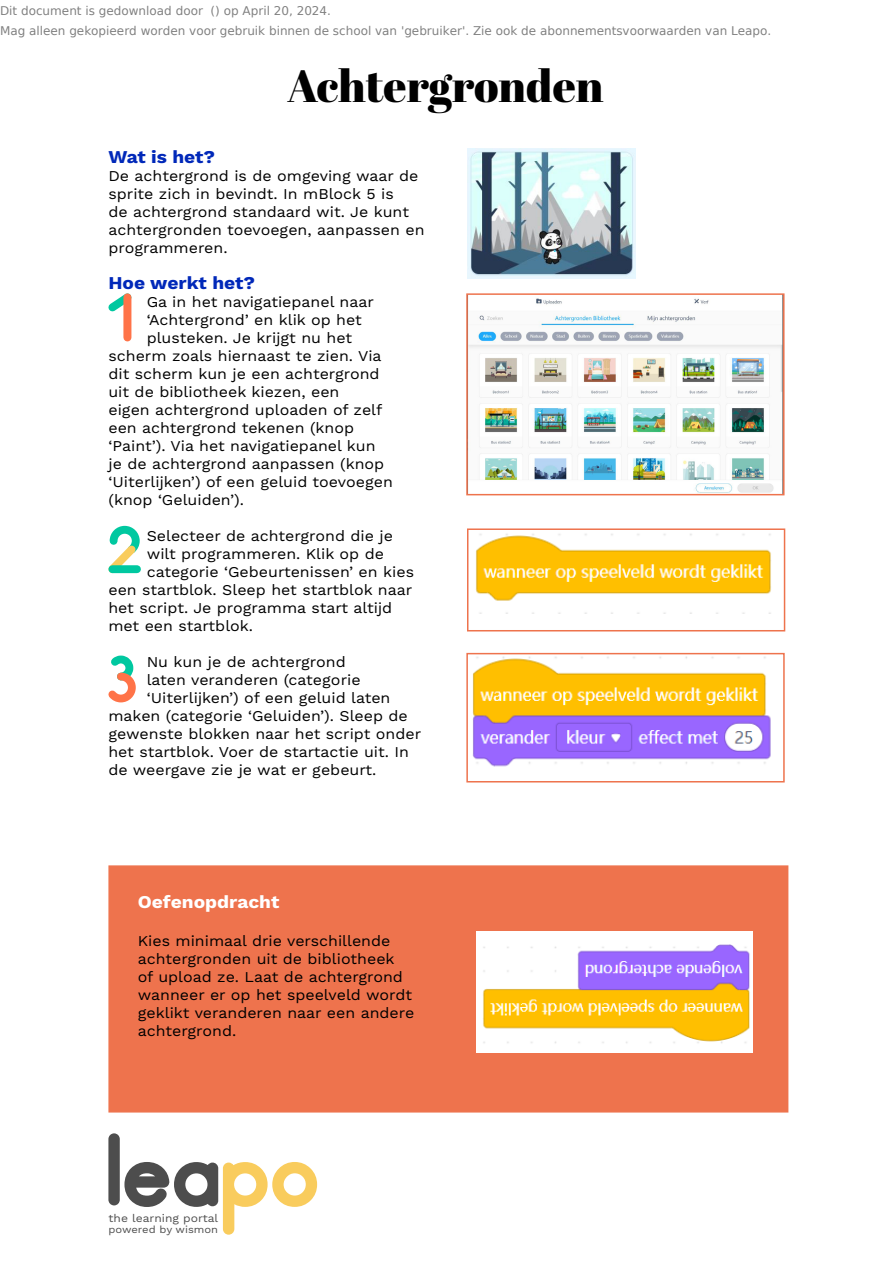
<style>
.page{position:relative;width:893px;height:1263px;background:#fff}
.page>*{position:absolute;margin:0;border:0;box-sizing:border-box;transform-origin:0 0}
.t1{font:45px "Abril Fatface";color:#000}
.t2{font:700 18px "Work Sans";color:#0028b9;scale:1.06 1}
.t3{font:700 18px "Work Sans";color:#fff;scale:1.06 1}
.t4{font:15px/18px "Work Sans";color:#000;scale:1.06 1}
.t5{font:12px/20.4px "DejaVu Sans";color:rgb(0 0 0/.5)}
.t6{font:11.1px "Work Sans";color:#4d4d4d;scale:1.09 1}
.t7{font:10.2px "Work Sans";color:#4d4d4d;scale:1.09 1}
</style>
<div class="page">
<svg style="left:108px;top:293px;width:23px;height:19px"></svg>
<div style="left:123px;top:297px;width:8px;height:40px;background:#ff7348"></div>
<img style="left:469px;top:298px;width:312px;height:194px">
<div style="left:466px;top:293px;width:318px;height:202px;border:2px solid #ee734d"></div>
<svg style="left:108px;top:526px;width:33px;height:47px"></svg>
<div style="left:112px;top:565px;width:25px;height:8px;background:#00c8a0"></div>
<svg style="left:108px;top:655px;width:28px;height:47px"></svg>
<img style="left:467px;top:149px;width:169px;height:129px">
<div style="left:108px;top:865px;width:680px;height:247px;background:#ee734d;border:2px solid #ee734d"></div>
<img style="left:477px;top:931px;width:275px;height:121px">
<img style="left:475px;top:534px;width:296px;height:80px">
<div style="left:467px;top:528px;width:318px;height:103px;border:2px solid #ee734d"></div>
<img style="left:472px;top:656px;width:299px;height:111px">
<div style="left:466px;top:653px;width:319px;height:129px;border:2px solid #ee734d"></div>
<svg style="left:124px;top:1162px;width:193px;height:73px"></svg>
<div style="left:108px;top:1133px;width:12px;height:72px;background:#4d4d4d;border-radius:6px"></div>
<p class="t5" style="left:0;top:0;width:773px">Dit document is gedownload door () op April 20, 2024.<br>Mag alleen gekopieerd worden voor gebruik binnen de school van 'gebruiker'. Zie ook de abonnementsvoorwaarden van Leapo.</p>
<h1 class="t1" style="left:287px;top:54px;width:318px">Achtergronden</h1>
<p class="t2" style="left:108px;top:146px;width:102px">Wat is het?</p>
<p class="t4" style="left:108px;top:167px;width:300px">De achtergrond is de omgeving waar de sprite zich in bevindt. In mBlock 5 is<br>de achtergrond standaard wit. Je kunt achtergronden toevoegen, aanpassen en programmeren.</p>
<p class="t2" style="left:108px;top:272px;width:140px">Hoe werkt het?</p>
<p class="t4" style="left:147px;top:293px;width:216px">Ga in het navigatiepanel naar</p>
<p class="t4" style="left:147px;top:311px;width:204px">‘Achtergrond’ en klik op het</p>
<p class="t4" style="left:147px;top:329px;width:195px">plusteken. Je krijgt nu het</p>
<p class="t4" style="left:108px;top:347px;width:259px">scherm zoals hiernaast te zien. Via</p>
<p class="t4" style="left:108px;top:365px;width:257px">dit scherm kun je een achtergrond</p>
<p class="t4" style="left:108px;top:383px;width:219px">uit de bibliotheek kiezen, een</p>
<p class="t4" style="left:108px;top:401px;width:260px">eigen achtergrond uploaden of zelf</p>
<p class="t4" style="left:108px;top:419px;width:233px">een achtergrond tekenen (knop</p>
<p class="t4" style="left:108px;top:437px;width:254px">‘Paint’). Via het navigatiepanel kun</p>
<p class="t4" style="left:108px;top:455px;width:262px">je de achtergrond aanpassen (knop</p>
<p class="t4" style="left:108px;top:473px;width:270px">‘Uiterlijken’) of een geluid toevoegen</p>
<p class="t4" style="left:108px;top:491px;width:129px">(knop ‘Geluiden’).</p>
<p class="t4" style="left:147px;top:527px;width:234px">Selecteer de achtergrond die je</p>
<p class="t4" style="left:147px;top:545px;width:225px">wilt programmeren. Klik op de</p>
<p class="t4" style="left:147px;top:563px;width:254px">categorie ‘Gebeurtenissen’ en kies</p>
<p class="t4" style="left:108px;top:581px;width:288px">een startblok. Sleep het startblok naar</p>
<p class="t4" style="left:108px;top:599px;width:269px">het script. Je programma start altijd</p>
<p class="t4" style="left:108px;top:617px;width:138px">met een startblok.</p>
<p class="t4" style="left:147px;top:653px;width:189px">Nu kun je de achtergrond</p>
<p class="t4" style="left:147px;top:671px;width:203px">laten veranderen (categorie</p>
<p class="t4" style="left:147px;top:689px;width:231px">‘Uiterlijken’) of een geluid laten</p>
<p class="t4" style="left:108px;top:707px;width:284px">maken (categorie ‘Geluiden’). Sleep de</p>
<p class="t4" style="left:108px;top:725px;width:297px">gewenste blokken naar het script onder</p>
<p class="t4" style="left:108px;top:743px;width:285px">het startblok. Voer de startactie uit. In</p>
<p class="t4" style="left:108px;top:761px;width:254px">de weergave zie je wat er gebeurt.</p>
<p class="t3" style="left:138px;top:891px;width:135px">Oefenopdracht</p>
<p class="t4" style="left:138px;top:933px;width:262px">Kies minimaal drie verschillende achtergronden uit de bibliotheek<br>of upload ze. Laat de achtergrond wanneer er op het speelveld wordt geklikt veranderen naar een andere achtergrond.</p>
<p class="t6" style="left:109px;top:1212px;width:102px">the learning portal</p>
<p class="t7" style="left:108px;top:1224px;width:102px">powered by wismon</p>
</div>
